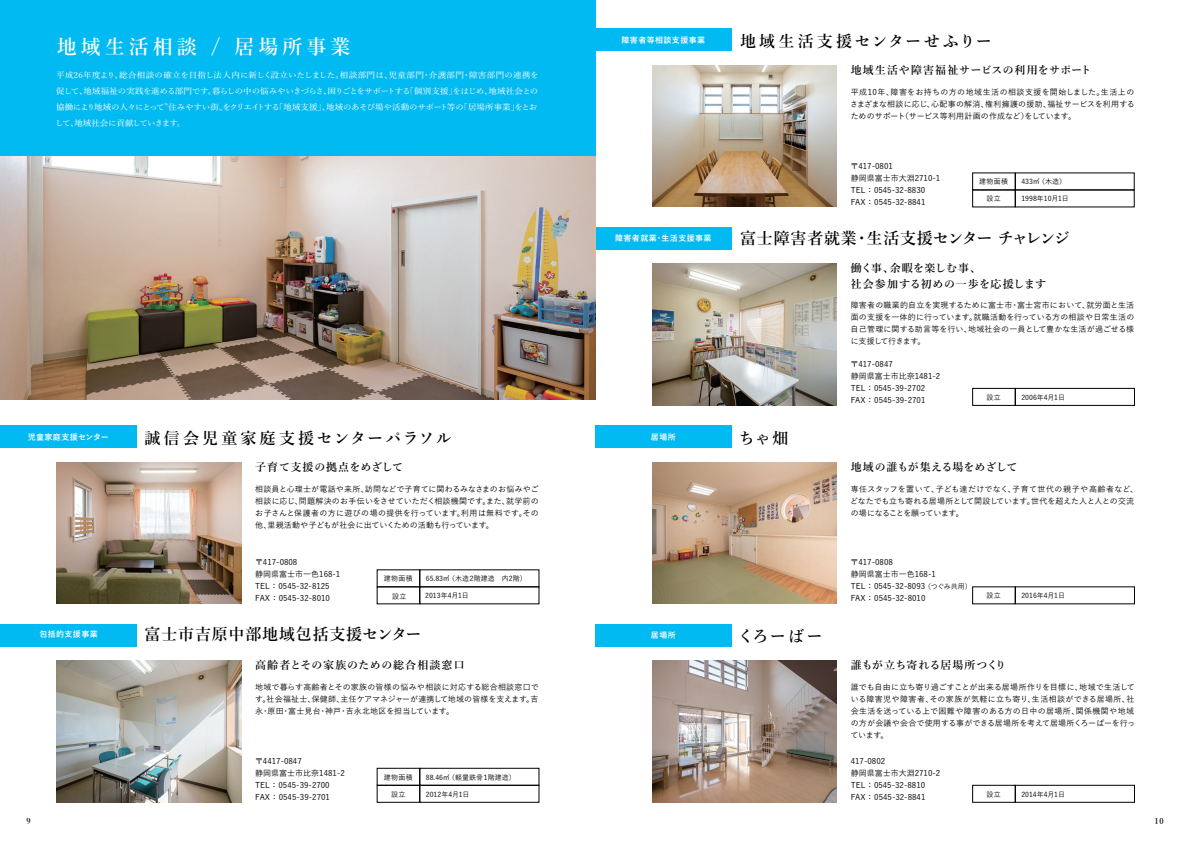
<style>
.page{position:relative;width:1191px;height:842px;background:#fff}
.page>*{position:absolute;margin:0;border:0;box-sizing:border-box;transform-origin:0 0}
.t1{font:600 20px "Yu Min";letter-spacing:.2em;color:#fff}
.t2{font:600 16px "Yu Min";letter-spacing:.05em;color:#000001}
.t3{font:600 16px "Yu Min";letter-spacing:.185em;color:#000001}
.t4{font:600 16px "Yu Min";letter-spacing:.18em;color:#000001}
.t5{font:600 11px/16px "Yu Min";letter-spacing:.035em;color:#000001}
.t6{font:600 11px "Yu Min";letter-spacing:.075em;color:#000001}
.t7{font:600 11px "Yu Min";letter-spacing:.08em;color:#000001}
.t8{font:600 11px "Yu Min";letter-spacing:-.005em;color:#000001}
.t9{font:600 11px "Yu Min";letter-spacing:.015em;color:#000001}
.t10{font:500 8px/12px "Yu Go";color:#000001}
.t11{font:500 8px/16px "Yu Min";letter-spacing:-.02em;color:#fff;scale:1.07 1}
.t12{font:700 8px "Yu Go";letter-spacing:.05em;color:#fff}
.t13{font:600 8px "Yu Min";color:#000001}
.t14{font:500 7px "Yu Go";color:#000001}
.s1{font-size:7px}
</style>
<div class="page">
<div style="left:595px;top:227px;width:136px;height:22px;background:#00baf1"></div>
<div style="left:595px;top:425px;width:136px;height:23px;background:#00baf1"></div>
<img style="left:652px;top:462px;width:184px;height:142px">
<div style="left:595px;top:28px;width:136px;height:23px;background:#00baf1"></div>
<div style="left:972px;top:173px;width:43px;height:17px;border:1px solid #000001"></div>
<div style="left:1015px;top:173px;width:119px;height:17px;border:1px solid #000001"></div>
<img style="left:652px;top:65px;width:184px;height:142px">
<div style="left:0;top:425px;width:136px;height:23px;background:#00baf1"></div>
<div style="left:377px;top:570px;width:43px;height:17px;border:1px solid #000001"></div>
<div style="left:419px;top:570px;width:120px;height:17px;border:1px solid #000001"></div>
<img style="left:57px;top:462px;width:184px;height:142px">
<div style="left:377px;top:768px;width:43px;height:17px;border:1px solid #000001"></div>
<div style="left:419px;top:768px;width:120px;height:17px;border:1px solid #000001"></div>
<div style="left:377px;top:785px;width:43px;height:17px;border:1px solid #000001"></div>
<div style="left:419px;top:785px;width:120px;height:17px;border:1px solid #000001"></div>
<img style="left:57px;top:660px;width:184px;height:142px">
<div style="left:0;top:624px;width:136px;height:22px;background:#00baf1"></div>
<img style="left:0;top:156px;width:595px;height:244px">
<div style="left:0;top:0;width:595px;height:156px;background:#00baf1"></div>
<img style="left:652px;top:660px;width:184px;height:142px">
<div style="left:595px;top:624px;width:136px;height:22px;background:#00baf1"></div>
<div style="left:972px;top:388px;width:43px;height:18px;border:1px solid #000001"></div>
<div style="left:1015px;top:388px;width:119px;height:18px;border:1px solid #000001"></div>
<img style="left:652px;top:264px;width:184px;height:141px">
<div style="left:972px;top:785px;width:43px;height:17px;border:1px solid #000001"></div>
<div style="left:1015px;top:785px;width:119px;height:17px;border:1px solid #000001"></div>
<h1 class="t1" style="left:57px;top:36px;width:295px">地域生活相談 / 居場所事業</h1>
<p class="t11" style="left:55px;top:66px;width:453px">平成26年度より、総合相談の確立を目指し法人内に新しく設立いたしました。相談部門は、児童部門・介護部門・障害部門の連携を促して、地域福祉の実践を進める部門です。暮らしの中の悩みやいきづらさ、困りごとをサポートする「個別支援」をはじめ、地域社会との協働により地域の人々にとって〝住みやすい街〟をクリエイトする「地域支援」、地域のあそび場や活動のサポート等の「居場所事業」をとおして、地域社会に貢献していきます。</p>
<p class="t12" style="left:28px;top:432px;width:82px">児童家庭支援センター</p>
<h2 class="t3" style="left:145px;top:429px;width:309px">誠信会児童家庭支援センターパラソル</h2>
<h3 class="t5" style="left:255px;top:459px;width:149px">子育て支援の拠点をめざして</h3>
<p class="t10" style="left:255px;top:482px;width:285px;text-align:justify">相談員と心理士が電話や来所、訪問などで子育てに関わるみなさまのお悩みやご相談に応じ、問題解決のお手伝いをさせていただく相談機関です。また、就学前のお子さんと保護者の方に遊びの場の提供を行っています。利用は無料です。その他、里親活動や子どもが社会に出ていくための活動も行っています。</p>
<p class="t12" style="left:39px;top:630px;width:60px">包括的支援事業</p>
<p class="t10" style="left:255px;top:555px;width:87px">〒417-0808<br>静岡県富士市一色168-1<br>TEL ： 0545-32-8125<br>FAX ： 0545-32-8010</p>
<p class="t14" style="left:384px;top:572px;width:31px">建物面積</p>
<p class="t14" style="left:426px;top:572px;width:102px">65.83㎡ （木造２階建造　内2階）</p>
<p class="t14" style="left:392px;top:590px;width:16px">設立</p>
<p class="t14" style="left:425px;top:589px;width:45px">2013年4月1日</p>
<h2 class="t2" style="left:145px;top:625px;width:278px">富士市吉原中部地域包括支援センター</h2>
<h3 class="t7" style="left:255px;top:659px;width:211px">高齢者とその家族のための総合相談窓口</h3>
<p class="t10" style="left:255px;top:680px;width:285px;text-align:justify">地域で暮らす高齢者とその家族の皆様の悩みや相談に対応する総合相談窓口です。社会福祉士、保健師、主任ケアマネジャーが連携して地域の皆様を支えます。吉永・原田・富士見台・神戸・吉永北地区を担当しています。</p>
<p class="t10" style="left:255px;top:754px;width:91px">〒4417-0847<br>静岡県富士市比奈1481-2<br>TEL ： 0545-39-2700<br>FAX ： 0545-39-2701</p>
<p class="t14" style="left:384px;top:771px;width:31px">建物面積</p>
<p class="t14" style="left:391px;top:788px;width:16px">設立</p>
<p class="t14" style="left:426px;top:771px;width:92px">88.46㎡ （軽量鉄骨１階建造）</p>
<p class="t14" style="left:426px;top:788px;width:45px">2012年4月1日</p>
<p class="t12" style="left:621px;top:35px;width:85px">障害者等相談支援事業</p>
<h2 class="t4" style="left:740px;top:32px;width:253px">地域生活支援センターせふりー</h2>
<h3 class="t6" style="left:850px;top:64px;width:242px">地域生活や障害福祉サービスの利用をサポート</h3>
<p class="t10" style="left:850px;top:85px;width:286px;text-align:justify">平成10年、障害をお持ちの方の地域生活の相談支援を開始しました。生活上のさまざまな相談に応じ、心配事の解消、権利擁護の援助、福祉サービスを利用するためのサポート（サービス等利用計画の作成など）をしています。</p>
<p class="t12" style="left:615px;top:234px;width:98px">障害者就業・生活支援事業</p>
<p class="t10" style="left:850px;top:159px;width:91px">〒417-0801<br>静岡県富士市大淵2710-1<br>TEL ： 0545-32-8830<br>FAX ： 0545-32-8841</p>
<p class="t14" style="left:979px;top:175px;width:31px">建物面積</p>
<p class="t14" style="left:986px;top:192px;width:16px">設立</p>
<p class="t14" style="left:1021px;top:175px;width:46px">433㎡ （木造）</p>
<p class="t14" style="left:1021px;top:192px;width:49px">1998年10月1日</p>
<h2 class="t2" style="left:740px;top:229px;width:331px">富士障害者就業・生活支援センター チャレンジ</h2>
<h3 class="t5" style="left:850px;top:261px;width:197px">働く事、余暇を楽しむ事、<br>社会参加する初めの一歩を応援します</h3>
<p class="t10" style="left:850px;top:298px;width:285px;text-align:justify">障害者の職業的自立を実現するために富士市・富士宮市において、就労面と生活面の支援を一体的に行っています。就職活動を行っている方の相談や日常生活の自己管理に関する助言等を行い、地域社会の一員として豊かな生活が過ごせる様に支援して行きます。</p>
<p class="t10" style="left:850px;top:357px;width:91px">〒417-0847<br>静岡県富士市比奈1481-2<br>TEL ： 0545-39-2702<br>FAX ： 0545-39-2701</p>
<p class="t14" style="left:986px;top:391px;width:16px">設立</p>
<p class="t14" style="left:1021px;top:391px;width:45px">2006年4月1日</p>
<p class="t12" style="left:651px;top:432px;width:26px">居場所</p>
<h2 class="t2" style="left:739px;top:429px;width:51px">ちゃ畑</h2>
<p class="t12" style="left:651px;top:631px;width:26px">居場所</p>
<h2 class="t2" style="left:737px;top:627px;width:86px">くろーばー</h2>
<h3 class="t8" style="left:850px;top:461px;width:168px">地域の誰もが集える場をめざして</h3>
<p class="t10" style="left:850px;top:482px;width:289px">専任スタッフを置いて、子ども達だけでなく、子育て世代の親子や高齢者など、どなたでも立ち寄れる居場所として開設しています。世代を超えた人と人との交流の場になることを願っています。</p>
<p class="t10" style="left:850px;top:555px;width:123px">〒417-0808<br>静岡県富士市一色168-1<br>TEL ： 0545-32-8093 <span class="s1">（つぐみ共用）<br></span>FAX ： 0545-32-8010</p>
<p class="t14" style="left:986px;top:589px;width:16px">設立</p>
<p class="t14" style="left:1021px;top:589px;width:45px">2016年4月1日</p>
<h3 class="t9" style="left:850px;top:659px;width:157px">誰もが立ち寄れる居場所つくり</h3>
<p class="t10" style="left:850px;top:680px;width:286px;text-align:justify">誰でも自由に立ち寄り過ごすことが出来る居場所作りを目標に、地域で生活している障害児や障害者、その家族が気軽に立ち寄り、生活相談ができる居場所、社会生活を送っている上で困難や障害のある方の日中の居場所、関係機関や地域の方が会議や会合で使用する事ができる居場所を考えて居場所くろーばーを行っています。</p>
<p class="t10" style="left:850px;top:754px;width:91px">417-0802<br>静岡県富士市大淵2710-2<br>TEL ： 0545-32-8810<br>FAX ： 0545-32-8841</p>
<p class="t14" style="left:986px;top:788px;width:16px">設立</p>
<p class="t14" style="left:1021px;top:788px;width:45px">2014年4月1日</p>
<p class="t13" style="left:26px;top:816px;width:6px">9</p>
<p class="t13" style="left:1154px;top:816px;width:11px">10</p>
</div>
